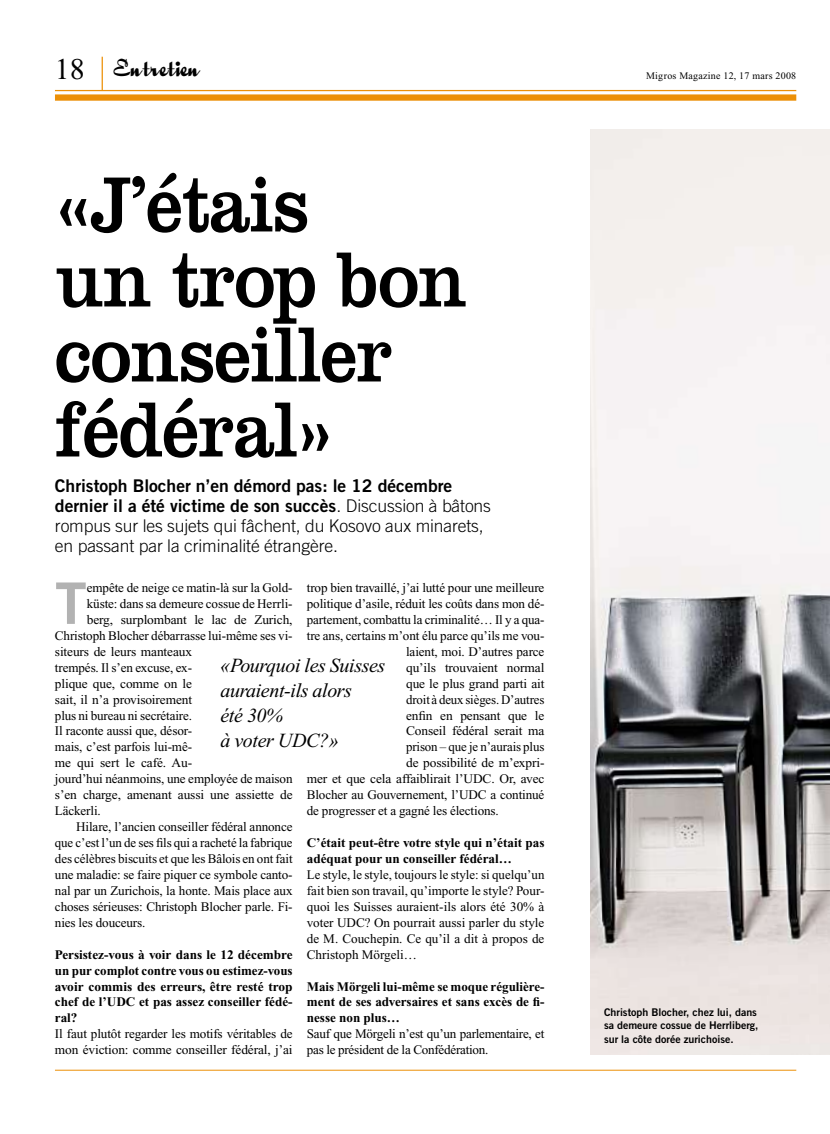
<style>
.page{position:relative;width:830px;height:1134px;background:#fff}
.page>*{position:absolute;margin:0;border:0;box-sizing:border-box;transform-origin:0 0}
.t1{font:81.25px/75px "Clarendon LT Std OV CARMMA";letter-spacing:-.01em;color:#000;scale:.9 1}
.t2{font:57.25px "Trade Gothic MMLT Std Bd 2 OV ZZQMMA";color:#b2b2b2}
.t3{font:27.5px "Quigley Wiggly OV YZQMMA";color:#000}
.t4{font:20px/25px "Times New Roman PS Italic OV DARMMA";letter-spacing:-.02em;color:#000}
.t5{font:17.5px/20px "Trade Gothic MMLT Std Light OV AARMMA";letter-spacing:-.005em;color:#000}
.t6{font:13.12px/16px "Times New Roman PS OV XZQMMA";letter-spacing:-.01em;color:#000}
.t7{font:13.12px/16px "Times New Roman PS Bold OV BARMMA";color:#000}
.t8{font:10.62px/13.8px "Trade Gothic MMLT Std Bd 2 OV ZZQMMA";color:#000}
.t9{font:10px "Times New Roman PS OV XZQMMA";letter-spacing:.025em;color:#000}
.s1{font-family:"Times New Roman PS OV XZQMMA";font-size:30px}
.s2{font-family:"Trade Gothic MMLT Std Bd 2 OV ZZQMMA"}
.s3{font-family:"Times New Roman PS Bold OV BARMMA"}
.s4{font-family:"Times New Roman PS OV XZQMMA"}
</style>
<div class="page">
<hr style="left:55px;top:1070px;width:740px;height:1px;background:#ec9007">
<div style="left:55px;top:94px;width:740px;height:7px;background:#ec9007"></div>
<hr style="left:55px;top:90px;width:740px;height:1px;background:#ec9007">
<hr style="left:102px;top:57px;width:1px;height:33px;background:#ec9007">
<img style="left:590px;top:130px;width:239px;height:924px">
<p class="t3" style="left:55px;top:55px;width:147px"><span class="s1">18</span> Entretien</p>
<p class="t1" style="left:55px;top:166px;width:459px">«J’étais<br>un trop bon conseiller fédéral»</p>
<p class="t5" style="left:55px;top:476px;width:437px"><span class="s2">Christoph Blocher n’en démord pas: le 12 décembre dernier il a été victime de son succès</span>. Discussion à bâtons rompus sur les sujets qui fâchent, du Kosovo aux minarets, en passant par la criminalité étrangère.</p>
<p class="t2" style="left:55px;top:571px;width:33px">T</p>
<p class="t6" style="left:87px;top:579px;width:207px">empête de neige ce matin-là sur la Gold-</p>
<p class="t6" style="left:306px;top:579px;width:239px">trop bien travaillé, j’ai lutté pour une meilleure</p>
<p class="t6" style="left:306px;top:595px;width:239px">politique d’asile, réduit les coûts dans mon dé-</p>
<p class="t6" style="left:306px;top:611px;width:239px">partement, combattu la criminalité… Il y a qua-</p>
<p class="t6" style="left:306px;top:627px;width:239px">tre ans, certains m’ont élu parce qu’ils me vou-</p>
<p class="t6" style="left:406px;top:643px;width:140px">laient, moi. D’autres parce</p>
<p class="t6" style="left:406px;top:659px;width:140px">qu’ils trouvaient normal</p>
<p class="t6" style="left:406px;top:675px;width:140px">que le plus grand parti ait</p>
<p class="t6" style="left:406px;top:691px;width:140px">droit à deux sièges.D’autres</p>
<p class="t6" style="left:406px;top:707px;width:140px">enfin en pensant que le</p>
<p class="t6" style="left:406px;top:723px;width:140px">Conseil fédéral serait ma</p>
<p class="t6" style="left:406px;top:739px;width:140px">prison – que je n’aurais plus</p>
<p class="t6" style="left:406px;top:755px;width:140px">de possibilité de m’expri-</p>
<p class="t6" style="left:306px;top:771px;width:239px">mer et que cela affaiblirait l’UDC. Or, avec</p>
<p class="t6" style="left:306px;top:787px;width:239px">Blocher au Gouvernement, l’UDC a continué</p>
<p class="t6" style="left:306px;top:803px;width:193px">de progresser et a gagné les élections.</p>
<p class="t6" style="left:306px;top:834px;width:239px"><span class="s3">C’était peut-être votre style qui n’était pas adéquat pour un conseiller fédéral…<br></span>Le style, le style, toujours le style: si quelqu’un fait bien son travail, qu’importe le style? Pour&shy;quoi les Suisses auraient-ils alors été 30% à voter UDC? On pourrait aussi parler du style de M. Couchepin. Ce qu’il a dit à propos de Christoph Mörgeli…</p>
<p class="t7" style="left:306px;top:978px;width:239px">Mais Mörgeli lui-même se moque régulière&shy;ment de ses adversaires et sans excès de fi&shy;nesse non plus…<br><span class="s4">Sauf que Mörgeli n’est qu’un parlementaire, et pas le président de la Confédération.</span></p>
<p class="t6" style="left:87px;top:595px;width:207px">küste: dans sa demeure cossue de Herrli-</p>
<p class="t6" style="left:87px;top:611px;width:207px">berg, surplombant le lac de Zurich,</p>
<p class="t6" style="left:55px;top:627px;width:239px">Christoph Blocher débarrasse lui-même ses vi-</p>
<p class="t6" style="left:55px;top:643px;width:139px">siteurs de leurs manteaux</p>
<p class="t6" style="left:55px;top:659px;width:139px">trempés. Il s’en excuse, ex-</p>
<p class="t6" style="left:55px;top:675px;width:139px">plique que, comme on le</p>
<p class="t6" style="left:55px;top:691px;width:139px">sait, il n’a provisoirement</p>
<p class="t6" style="left:55px;top:707px;width:139px">plus ni bureau ni secrétaire.</p>
<p class="t6" style="left:55px;top:723px;width:139px">Il raconte aussi que, désor-</p>
<p class="t6" style="left:55px;top:739px;width:139px">mais, c’est parfois lui-mê-</p>
<p class="t6" style="left:55px;top:755px;width:139px">me qui sert le café. Au-</p>
<p class="t6" style="left:55px;top:771px;width:239px">jourd’hui néanmoins, une employée de maison</p>
<p class="t6" style="left:55px;top:787px;width:239px">s’en charge, amenant aussi une assiette de</p>
<p class="t6" style="left:55px;top:803px;width:47px">Läckerli.</p>
<p class="t6" style="left:76px;top:818px;width:218px">Hilare, l’ancien conseiller fédéral annonce</p>
<p class="t6" style="left:55px;top:834px;width:239px">que c’est l’un de ses fils qui a racheté la fabrique</p>
<p class="t6" style="left:55px;top:850px;width:239px">des célèbres biscuits et que les Bâlois en ont fait</p>
<p class="t6" style="left:55px;top:866px;width:239px">une maladie: se faire piquer ce symbole canto-</p>
<p class="t6" style="left:55px;top:882px;width:239px">nal par un Zurichois, la honte. Mais place aux</p>
<p class="t6" style="left:55px;top:898px;width:239px">choses sérieuses: Christoph Blocher parle. Fi-</p>
<p class="t6" style="left:55px;top:914px;width:92px">nies les douceurs.</p>
<p class="t7" style="left:55px;top:946px;width:239px">Persistez-vous à voir dans le 12 décembre un pur complot contre vous ou estimez-vous avoir commis des erreurs, être resté trop chef de l’UDC et pas assez conseiller fédé&shy;ral?<br><span class="s4">Il faut plutôt regarder les motifs véritables de mon éviction: comme conseiller fédéral, j’ai</span></p>
<p class="t4" style="left:220px;top:655px;width:166px">«Pourquoi les Suisses auraient-ils alors<br>été 30%<br>à voter UDC?»</p>
<p class="t9" style="left:645px;top:69px;width:152px">Migros Magazine 12, 17 mars 2008</p>
<p class="t8" style="left:603px;top:1005px;width:156px">Christoph Blocher, chez lui, dans sa demeure cossue de Herrliberg, sur la côte dorée zurichoise.</p>
</div>
